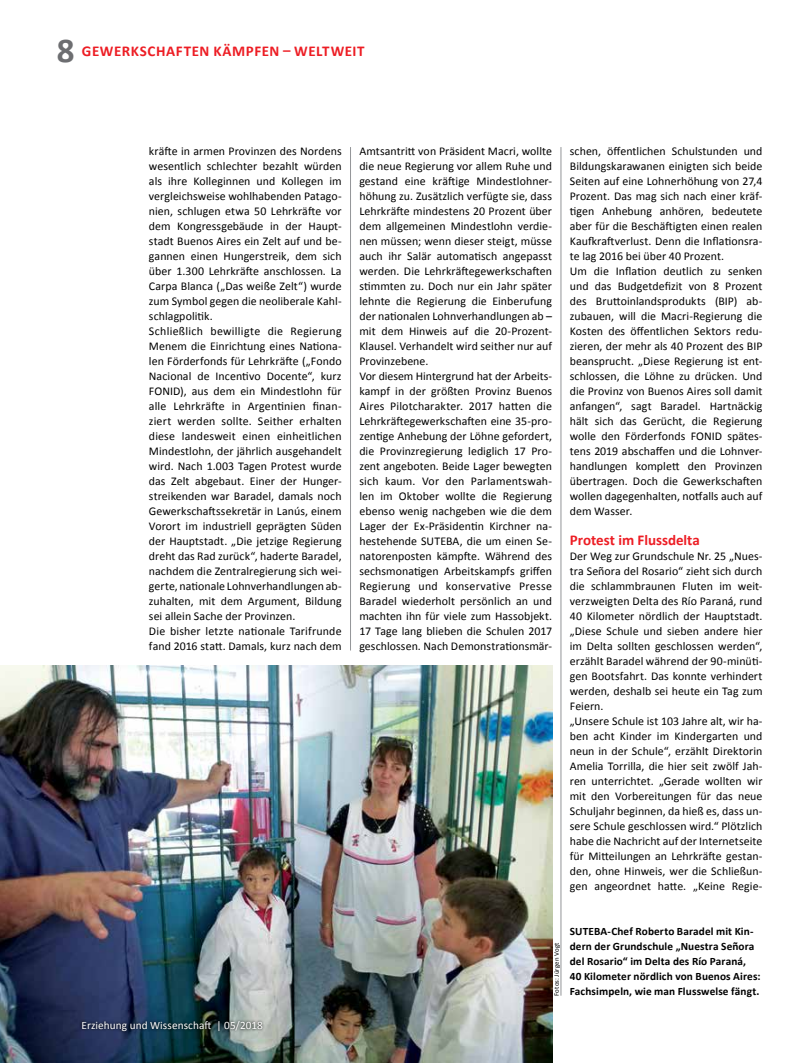
<style>
.page{position:relative;width:798px;height:1063px;background:#fff}
.page>*{position:absolute;margin:0;border:0;box-sizing:border-box;transform-origin:0 0}
.t1{font:700 35px "Calibri";color:#6d6e71}
.t2{font:700 15px "Calibri";letter-spacing:.035em;color:#ed1d24}
.t3{font:700 15px "Calibri";color:#ed1d24}
.t4{font:11.88px/15px "Calibri";letter-spacing:.005em;color:#000}
.t5{font:700 11.25px/15px "Calibri";letter-spacing:.01em;color:#000}
.t6{font:11.25px "Calibri";letter-spacing:.005em;color:#fff}
.t7{font:6.88px "Calibri";letter-spacing:.02em;color:#000}
</style>
<div class="page">
<hr style="left:560px;top:147px;width:1px;height:849px;background:#939598">
<hr style="left:350px;top:147px;width:1px;height:503px;background:#939598">
<img style="left:0;top:665px;width:552px;height:398px">
<svg style="left:79px;top:1018px;width:186px;height:15px;background:#2e4251"></svg>
<h1 class="t1" style="left:57px;top:28px;width:19px">8</h1>
<p class="t2" style="left:82px;top:42px;width:284px">GEWERKSCHAFTEN KÄMPFEN – WELTWEIT</p>
<p class="t4" style="left:149px;top:144px;width:194px">kräfte in armen Provinzen des Nordens wesentlich schlechter bezahlt würden als ihre Kolleginnen und Kollegen im vergleichsweise wohlhabenden Patago&shy;nien, schlugen etwa 50 Lehrkräfte vor dem Kongressgebäude in der Haupt&shy;stadt Buenos Aires ein Zelt auf und be&shy;gannen einen Hungerstreik, dem sich über 1.300 Lehrkräfte anschlossen. La Carpa Blanca („Das weiße Zelt“) wurde zum Symbol gegen die neoliberale Kahl&shy;schlagpolitik.<br>Schließlich bewilligte die Regierung Menem die Einrichtung eines Nationa&shy;len Förderfonds für Lehrkräfte („Fondo Nacional de Incentivo Docente“, kurz FONID), aus dem ein Mindestlohn für alle Lehrkräfte in Argentinien finan&shy;ziert werden sollte. Seither erhalten diese landesweit einen einheitlichen Mindestlohn, der jährlich ausgehandelt wird. Nach 1.003 Tagen Protest wurde das Zelt abgebaut. Einer der Hunger&shy;streikenden war Baradel, damals noch Gewerkschaftssekretär in Lanús, einem Vorort im industriell geprägten Süden der Hauptstadt. „Die jetzige Regierung dreht das Rad zurück“, haderte Baradel, nachdem die Zentralregierung sich wei&shy;gerte, nationale Lohnverhandlungen ab&shy;zuhalten, mit dem Argument, Bildung sei allein Sache der Provinzen.<br>Die bisher letzte nationale Tarifrunde fand 2016 statt. Damals, kurz nach dem</p>
<p class="t4" style="left:359px;top:144px;width:194px">Amtsantritt von Präsident Macri, wollte die neue Regierung vor allem Ruhe und gestand eine kräftige Mindestlohner&shy;höhung zu. Zusätzlich verfügte sie, dass Lehrkräfte mindestens 20 Prozent über dem allgemeinen Mindestlohn verdie&shy;nen müssen; wenn dieser steigt, müsse auch ihr Salär automatisch angepasst werden. Die Lehrkräftegewerkschaften stimmten zu. Doch nur ein Jahr später lehnte die Regierung die Einberufung der nationalen Lohnverhandlungen ab – mit dem Hinweis auf die 20-Prozent-Klausel. Verhandelt wird seither nur auf Provinzebene.<br>Vor diesem Hintergrund hat der Arbeits&shy;kampf in der größten Provinz Buenos Aires Pilotcharakter. 2017 hatten die Lehrkräftegewerkschaften eine 35-pro&shy;zentige Anhebung der Löhne gefordert, die Provinzregierung lediglich 17 Pro&shy;zent angeboten. Beide Lager bewegten sich kaum. Vor den Parlamentswah&shy;len im Oktober wollte die Regierung ebenso wenig nachgeben wie die dem Lager der Ex-Präsidentin Kirchner na&shy;hestehende SUTEBA, die um einen Se&shy;natorenposten kämpfte. Während des sechsmonatigen Arbeitskampfs griffen Regierung und konservative Presse Baradel wiederholt persönlich an und machten ihn für viele zum Hassobjekt.<br>17 Tage lang blieben die Schulen 2017 geschlossen. Nach Demonstrationsmär-</p>
<p class="t4" style="left:569px;top:144px;width:194px">schen, öffentlichen Schulstunden und Bildungskarawanen einigten sich beide Seiten auf eine Lohnerhöhung von 27,4<br>Prozent. Das mag sich nach einer kräf&shy;tigen Anhebung anhören, bedeutete aber für die Beschäftigten einen realen Kaufkraftverlust. Denn die Inflationsra&shy;te lag 2016 bei über 40 Prozent.<br>Um die Inflation deutlich zu senken und das Budgetdefizit von 8 Prozent des Bruttoinlandsprodukts (BIP) ab&shy;zubauen, will die Macri-Regierung die Kosten des öffentlichen Sektors redu&shy;zieren, der mehr als 40 Prozent des BIP beansprucht. „Diese Regierung ist ent&shy;schlossen, die Löhne zu drücken. Und die Provinz von Buenos Aires soll damit anfangen“, sagt Baradel. Hartnäckig hält sich das Gerücht, die Regierung wolle den Förderfonds FONID spätes&shy;tens 2019 abschaffen und die Lohnver&shy;handlungen komplett den Provinzen übertragen. Doch die Gewerkschaften wollen dagegenhalten, notfalls auch auf dem Wasser.</p>
<p class="t3" style="left:569px;top:531px;width:132px">Protest im Flussdelta</p>
<p class="t4" style="left:569px;top:549px;width:194px">Der Weg zur Grundschule Nr. 25 „Nues&shy;tra Señora del Rosario“ zieht sich durch die schlammbraunen Fluten im weit&shy;verzweigten Delta des Río Paraná, rund 40 Kilometer nördlich der Hauptstadt. „Diese Schule und sieben andere hier im Delta sollten geschlossen werden“, erzählt Baradel während der 90-minüti&shy;gen Bootsfahrt. Das konnte verhindert werden, deshalb sei heute ein Tag zum Feiern.<br>„Unsere Schule ist 103 Jahre alt, wir ha&shy;ben acht Kinder im Kindergarten und neun in der Schule“, erzählt Direktorin Amelia Torrilla, die hier seit zwölf Jah&shy;ren unterrichtet. „Gerade wollten wir mit den Vorbereitungen für das neue Schuljahr beginnen, da hieß es, dass un&shy;sere Schule geschlossen wird.“ Plötzlich habe die Nachricht auf der Internetseite für Mitteilungen an Lehrkräfte gestan&shy;den, ohne Hinweis, wer die Schließun&shy;gen angeordnet hatte. „Keine Regie-</p>
<p class="t6" style="left:81px;top:1018px;width:183px">Erziehung und Wissenschaft | 05/2018</p>
<p class="t7" style="left:552px;top:996px;width:55px;rotate:-90deg">Fotos: Jürgen Vogt</p>
<p class="t5" style="left:569px;top:924px;width:192px">SUTEBA-Chef Roberto Baradel mit Kin&shy;dern der Grundschule „Nuestra Señora del Rosario“ im Delta des Río Paraná,<br>40 Kilometer nördlich von Buenos Aires:<br>Fachsimpeln, wie man Flusswelse fängt.</p>
</div>
